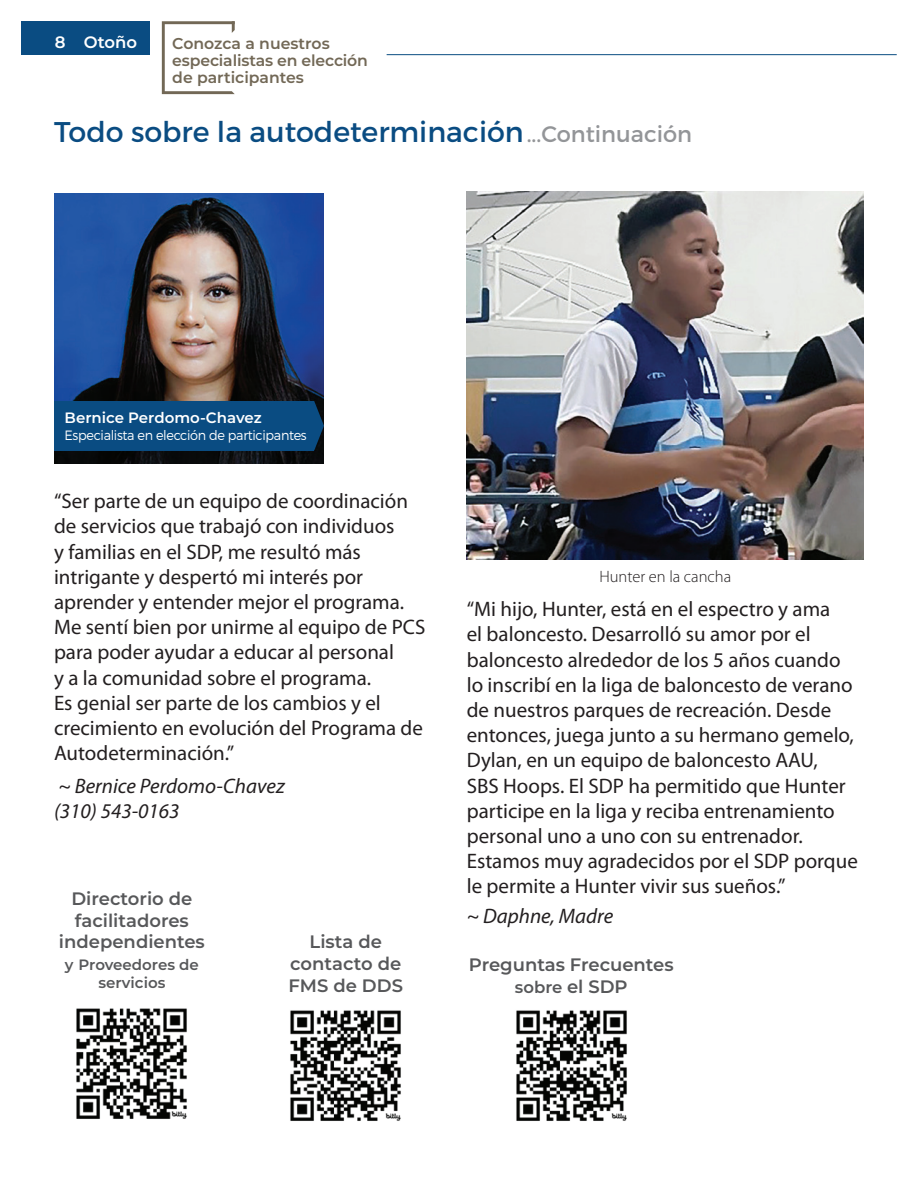
<style>
.page{position:relative;width:918px;height:1188px;background:#fff}
.page>*{position:absolute;margin:0;border:0;box-sizing:border-box;transform-origin:0 0}
.t1{font:28.5px "Montserrat";color:#0a4c82}
.t2{font:22.5px "Montserrat";color:#939598}
.t3{font:21px/25.2px "Myriad Pro";color:#231f20}
.t4{font:italic 21px/25.2px "Myriad Pro";color:#231f20}
.t5{font:600 18px/21.6px "Montserrat";color:#57585a;text-align:center}
.t6{font:300 16.5px "Myriad Pro";color:#231f20}
.t7{font:600 16.5px "Montserrat";color:#57585a}
.t8{font:600 16.5px "Montserrat";color:#fff}
.t9{font:600 15.6px/17.1px "Montserrat";letter-spacing:-.01em;color:#726856}
.t10{font:600 15px/18px "Montserrat";color:#57585a;text-align:center}
.t11{font:600 15px "Montserrat";color:#fff}
.t12{font:300 13.5px "Montserrat";letter-spacing:-.025em;color:#fff;scale:.95 1}
.s1{font-size:18px}
</style>
<div class="page">
<hr style="left:387px;top:54px;width:510px;height:1px;background:#0a4c82">
<div style="left:21px;top:21px;width:129px;height:34px;background:#0a4c82"></div>
<img style="left:54px;top:194px;width:270px;height:270px">
<div style="left:54px;top:401px;width:260px;height:50px;background:#0a4c82"></div>
<svg style="left:314px;top:401px;width:10px;height:50px"></svg>
<img style="left:467px;top:192px;width:397px;height:367px">
<img style="left:516px;top:1010px;width:111px;height:111px">
<img style="left:76px;top:1008px;width:111px;height:111px">
<img style="left:290px;top:1010px;width:111px;height:111px">
<svg style="left:162px;top:21px;width:73px;height:73px"></svg>
<p class="t8" style="left:55px;top:31px;width:84px">8 Otoño</p>
<p class="t9" style="left:172px;top:34px;width:197px">Conozca a nuestros especialistas en elección de participantes</p>
<h1 class="t1" style="left:54px;top:114px;width:471px">Todo sobre la autodeterminación</h1>
<p class="t2" style="left:527px;top:120px;width:167px">...Continuación</p>
<p class="t11" style="left:65px;top:408px;width:199px">Bernice Perdomo-Chavez</p>
<p class="t12" style="left:65px;top:427px;width:256px">Especialista en elección de participantes</p>
<p class="t3" style="left:54px;top:488px;width:373px">“Ser parte de un equipo de coordinación de servicios que trabajó con individuos<br>y familias en el SDP, me resultó más intrigante y despertó mi interés por aprender y entender mejor el programa.<br>Me sentí bien por unirme al equipo de PCS para poder ayudar a educar al personal<br>y a la comunidad sobre el programa.<br>Es genial ser parte de los cambios y el crecimiento en evolución del Programa de Autodeterminación.”</p>
<p class="t4" style="left:54px;top:774px;width:232px">~ Bernice Perdomo-Chavez (310) 543-0163</p>
<p class="t5" style="left:59px;top:887px;width:148px">Directorio de facilitadores independientes</p>
<p class="t10" style="left:65px;top:955px;width:135px">y Proveedores de servicios</p>
<p class="t5" style="left:289px;top:930px;width:116px">Lista de contacto de<br>FMS de DDS</p>
<p class="t6" style="left:599px;top:567px;width:133px">Hunter en la cancha</p>
<p class="t3" style="left:467px;top:596px;width:393px">“Mi hijo, Hunter, está en el espectro y ama<br>el baloncesto. Desarrolló su amor por el baloncesto alrededor de los 5 años cuando lo inscribí en la liga de baloncesto de verano de nuestros parques de recreación. Desde entonces, juega junto a su hermano gemelo, Dylan, en un equipo de baloncesto AAU,<br>SBS Hoops. El SDP ha permitido que Hunter participe en la liga y reciba entrenamiento personal uno a uno con su entrenador.<br>Estamos muy agradecidos por el SDP porque le permite a Hunter vivir sus sueños.”</p>
<p class="t4" style="left:467px;top:904px;width:148px">~ Daphne, Madre</p>
<p class="t5" style="left:469px;top:953px;width:206px">Preguntas Frecuentes</p>
<p class="t7" style="left:515px;top:975px;width:114px">sobre <span class="s1">el SDP</span></p>
</div>
